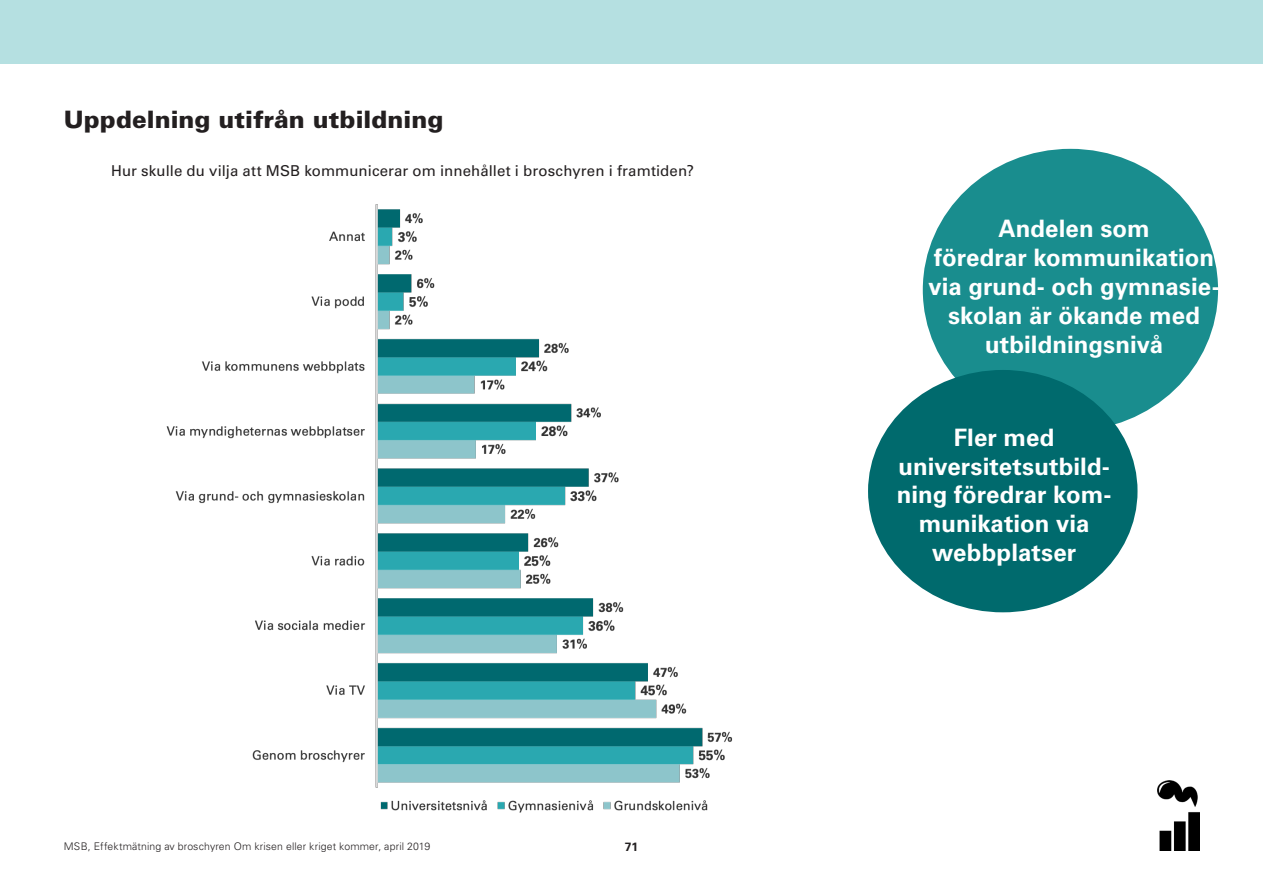
<style>
.page{position:relative;width:1263px;height:893px;background:#fff}
.page>*{position:absolute;margin:0;border:0;box-sizing:border-box;transform-origin:0 0}
.Kapitelrubrik_ej_toc{font:700 24px/28.8px "Univers LT Std";color:#fff;text-align:center}
.underrubrik{font:900 24px "Univers LT Std";color:#231f20}
.Frågeställning{font:15px "Univers LT Std";letter-spacing:.005em;color:#231f20}
.t1{font:700 12px "Univers LT Std";color:#231f20}
.t2{font:300 10.5px "Univers LT Std";letter-spacing:.015em;color:#231f20}
</style>
<div class="page">
<div style="left:0;top:0;width:1263px;height:64px;background:#b5e0e1"></div>
<img style="left:1157px;top:780px;width:43px;height:70px">
<img style="left:166px;top:204px;width:567px;height:609px">
<div style="left:923px;top:149px;width:295px;height:282px;background:#198d8e;border-radius:50%"></div>
<div style="left:868px;top:370px;width:269px;height:242px;background:#006a6d;border-radius:50%"></div>
<p class="underrubrik" style="left:64px;top:104px;width:381px">Uppdelning utifrån utbildning</p>
<p class="Frågeställning" style="left:111px;top:162px;width:584px">Hur skulle du vilja att MSB kommunicerar om innehållet i broschyren i framtiden?</p>
<p class="t2" style="left:64px;top:840px;width:368px">MSB, Effektmätning av broschyren Om krisen eller kriget kommer, april 2019</p>
<p class="t1" style="left:625px;top:840px;width:15px">71</p>
<p class="Kapitelrubrik_ej_toc" style="left:998px;top:215px;width:153px">Andelen som</p>
<p class="Kapitelrubrik_ej_toc" style="left:928px;top:244px;width:293px">föredrar kommunikation via grund- och gymnasie&shy;skolan är ökande med utbildningsnivå</p>
<p class="Kapitelrubrik_ej_toc" style="left:954px;top:423px;width:102px">Fler med</p>
<p class="Kapitelrubrik_ej_toc" style="left:897px;top:452px;width:216px">universitetsutbild&shy;ning föredrar kom&shy;munikation via webbplatser</p>
</div>
